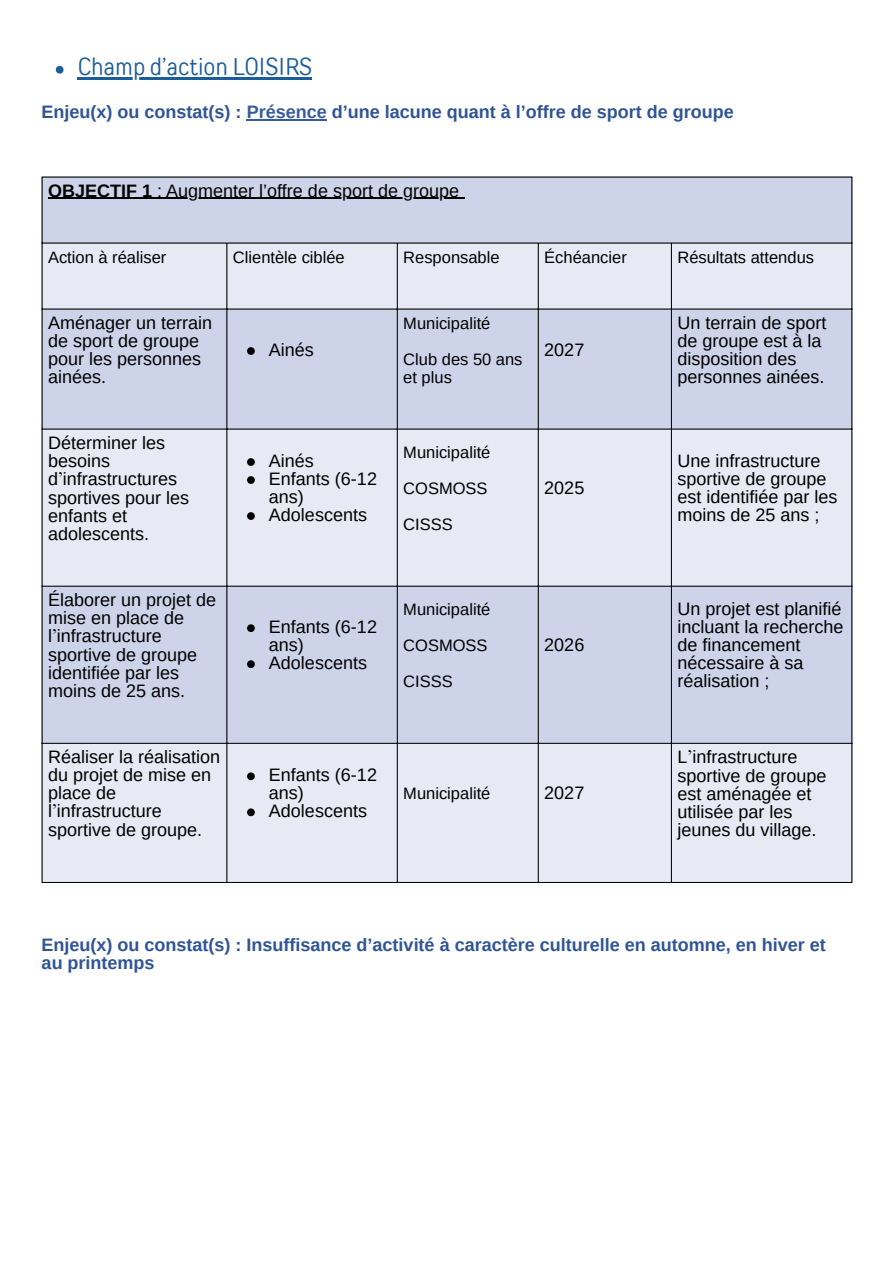
<style>
.page{position:relative;width:894px;height:1263px;background:#fff}
.page>*{position:absolute;margin:0;border:0;box-sizing:border-box;transform-origin:0 0}
.t1{font:24px "TT Rounds Condensed";color:#1c5e9a}
.t2{font:18px/18.3px "Arimo";color:#000}
.t3{font:700 18px/18px "Arimo";color:#2f5496}
.t4{font:16.5px/18px "Arimo";color:#000}
.s1{color:#365b9d}
.s2{font-weight:700}
.s3{font-family:"Times NRMT Pro"}
</style>
<div class="page">
<hr style="left:247px;top:119px;width:80px;height:1px;background:#365b9d">
<svg style="left:56px;top:66px;width:7px;height:8px"></svg>
<hr style="left:78px;top:78px;width:234px;height:2px;background:#1c5e9a">
<div style="left:43px;top:178px;width:808px;height:65px;background:#cdd4e9"></div>
<svg style="left:43px;top:244px;width:808px;height:638px;background:#dadfed"></svg>
<hr style="left:48px;top:198px;width:109px;height:1px;background:#000">
<hr style="left:157px;top:198px;width:307px;height:1px;background:#000">
<svg style="left:247px;top:347px;width:8px;height:8px"></svg>
<svg style="left:247px;top:458px;width:8px;height:8px"></svg>
<svg style="left:247px;top:476px;width:8px;height:8px"></svg>
<svg style="left:247px;top:512px;width:8px;height:8px"></svg>
<svg style="left:247px;top:624px;width:8px;height:8px"></svg>
<svg style="left:247px;top:660px;width:8px;height:8px"></svg>
<svg style="left:247px;top:772px;width:8px;height:8px"></svg>
<svg style="left:247px;top:808px;width:8px;height:8px"></svg>
<hr style="left:42px;top:177px;width:1px;height:705px;background:#000">
<hr style="left:226px;top:243px;width:1px;height:639px;background:#000">
<hr style="left:397px;top:243px;width:1px;height:639px;background:#000">
<hr style="left:537px;top:243px;width:1px;height:639px;background:#000">
<hr style="left:670px;top:243px;width:1px;height:639px;background:#000">
<hr style="left:851px;top:177px;width:1px;height:705px;background:#000">
<hr style="left:42px;top:177px;width:810px;height:1px;background:#000">
<hr style="left:42px;top:243px;width:810px;height:1px;background:#000">
<hr style="left:42px;top:309px;width:810px;height:1px;background:#000">
<hr style="left:42px;top:429px;width:810px;height:1px;background:#000">
<hr style="left:42px;top:586px;width:810px;height:1px;background:#000">
<hr style="left:42px;top:743px;width:810px;height:1px;background:#000">
<hr style="left:42px;top:882px;width:810px;height:1px;background:#000">
<p class="t1" style="left:78px;top:53px;width:236px">Champ d’action LOISIRS</p>
<p class="t3" style="left:42px;top:103px;width:693px">Enjeu(x) ou constat(s) : <span class="s1">Présence</span> d’une lacune quant à l’offre de sport de groupe</p>
<h1 class="t2" style="left:48px;top:181px;width:412px"><span class="s2">OBJECTIF 1</span> : Augmenter l’offre de sport de groupe</h1>
<p class="t4" style="left:48px;top:248px;width:120px">Action à réaliser</p>
<p class="t4" style="left:233px;top:248px;width:113px">Clientèle ciblée</p>
<p class="t4" style="left:403px;top:248px;width:98px">Responsable</p>
<p class="t4" style="left:544px;top:248px;width:84px">Échéancier</p>
<p class="t4" style="left:677px;top:248px;width:138px">Résultats attendus</p>
<p class="t2" style="left:48px;top:313px;width:165px">Aménager un terrain de sport de groupe pour les personnes ainées.</p>
<p class="t2" style="left:48px;top:433px;width:142px">Déterminer les besoins d<span class="s3">’</span>infrastructures sportives pour les enfants et adolescents.</p>
<p class="t2" style="left:48px;top:590px;width:169px">Élaborer un projet de mise en place de l<span class="s3">’</span>infrastructure sportive de groupe identifiée par les moins de 25 ans.</p>
<p class="t2" style="left:48px;top:747px;width:173px">Réaliser la réalisation du projet de mise en place de l<span class="s3">’</span>infrastructure sportive de groupe.</p>
<p class="t2" style="left:269px;top:340px;width:46px">Ainés</p>
<p class="t2" style="left:269px;top:451px;width:46px">Ainés</p>
<p class="t2" style="left:269px;top:469px;width:109px">Enfants (6-12 ans)</p>
<p class="t2" style="left:269px;top:505px;width:100px">Adolescents</p>
<p class="t4" style="left:403px;top:314px;width:89px">Municipalité</p>
<p class="t4" style="left:403px;top:350px;width:121px">Club des 50 ans et plus</p>
<p class="t2" style="left:544px;top:340px;width:42px">2027</p>
<p class="t4" style="left:403px;top:443px;width:89px">Municipalité</p>
<p class="t4" style="left:403px;top:479px;width:86px">COSMOSS</p>
<p class="t4" style="left:403px;top:515px;width:51px">CISSS</p>
<p class="t2" style="left:544px;top:478px;width:42px">2025</p>
<p class="t2" style="left:269px;top:617px;width:109px">Enfants (6-12 ans)</p>
<p class="t2" style="left:269px;top:653px;width:100px">Adolescents</p>
<p class="t4" style="left:403px;top:600px;width:89px">Municipalité</p>
<p class="t4" style="left:403px;top:636px;width:86px">COSMOSS</p>
<p class="t4" style="left:403px;top:672px;width:51px">CISSS</p>
<p class="t2" style="left:544px;top:635px;width:42px">2026</p>
<p class="t2" style="left:269px;top:766px;width:109px">Enfants (6-12 ans)</p>
<p class="t2" style="left:269px;top:801px;width:100px">Adolescents</p>
<p class="t4" style="left:403px;top:784px;width:89px">Municipalité</p>
<p class="t2" style="left:544px;top:783px;width:42px">2027</p>
<p class="t2" style="left:677px;top:313px;width:150px">Un terrain de sport de groupe est à la disposition des personnes ainées.</p>
<p class="t2" style="left:677px;top:451px;width:161px">Une infrastructure sportive de groupe est identifiée par les moins de 25 ans ;</p>
<p class="t2" style="left:677px;top:599px;width:168px">Un projet est planifié incluant la recherche de financement nécessaire à sa réalisation ;</p>
<p class="t2" style="left:677px;top:747px;width:151px">L<span class="s3">’</span>infrastructure sportive de groupe est aménagée et utilisée par les jeunes du village.</p>
<p class="t3" style="left:42px;top:935px;width:785px">Enjeu(x) ou constat(s) : Insuffisance d’activité à caractère culturelle en automne, en hiver et au printemps</p>
</div>
